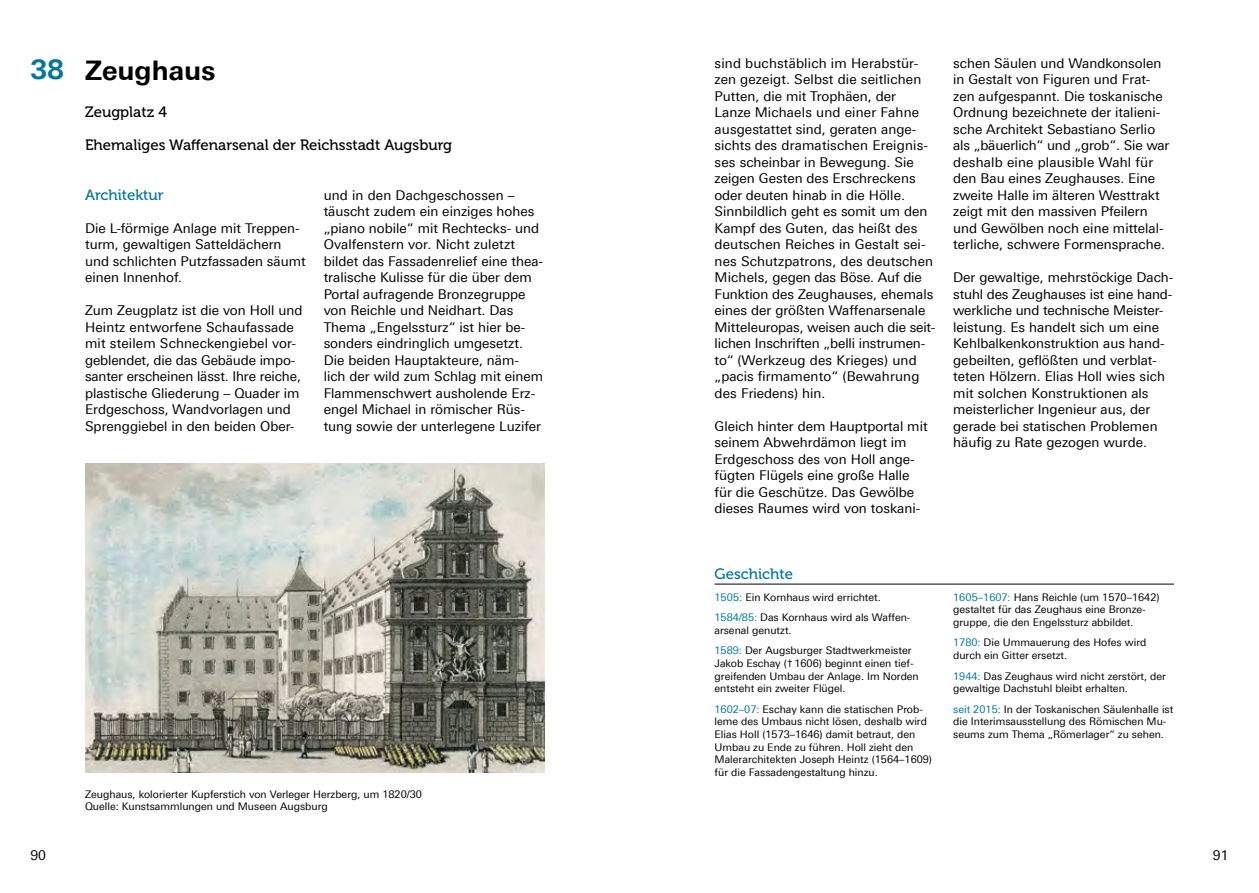
<style>
.page{position:relative;width:1259px;height:893px;background:#fff}
.page>*{position:absolute;margin:0;border:0;box-sizing:border-box;transform-origin:0 0}
.t1{font:700 27px "Univers For Augsburg";color:#000}
.t2{font:15px "Museo 500";color:#000}
.t3{font:15px "Museo 500";color:#00759d}
.t4{font:13.5px/16.5px "Univers For Augsburg";color:#000}
.t5{font:10.5px/12.6px "Univers For Augsburg";color:#000}
.s1{color:#00759d}
</style>
<div class="page">
<hr style="left:714px;top:584px;width:460px;height:1px;background:#000">
<img style="left:85px;top:464px;width:459px;height:308px">
<h1 class="t1" style="left:30px;top:54px;width:187px"><span class="s1">38</span> Zeughaus</h1>
<p class="t2" style="left:85px;top:104px;width:83px">Zeugplatz 4</p>
<p class="t2" style="left:85px;top:137px;width:368px">Ehemaliges Waffenarsenal der Reichsstadt Augsburg</p>
<p class="t3" style="left:85px;top:187px;width:80px">Architektur</p>
<p class="t4" style="left:85px;top:220px;width:222px">Die L-förmige Anlage mit Treppen&shy;turm, gewaltigen Satteldächern und schlichten Putzfassaden säumt einen Innenhof.</p>
<p class="t4" style="left:85px;top:302px;width:219px">Zum Zeugplatz ist die von Holl und Heintz entworfene Schaufassade mit steilem Schneckengiebel vor&shy;geblendet, die das Gebäude impo&shy;santer erscheinen lässt. Ihre reiche, plastische Gliederung – Quader im Erdgeschoss, Wandvorlagen und Sprenggiebel in den beiden Ober-</p>
<p class="t4" style="left:324px;top:187px;width:221px">und in den Dachgeschossen – täuscht zudem ein einziges hohes „piano nobile“ mit Rechtecks- und<br>Ovalfenstern vor. Nicht zuletzt bildet das Fassadenrelief eine thea&shy;tralische Kulisse für die über dem<br>Portal aufragende Bronzegruppe von Reichle und Neidhart. Das<br>Thema „Engelssturz“ ist hier be&shy;sonders eindringlich umgesetzt.<br>Die beiden Hauptakteure, näm&shy;lich der wild zum Schlag mit einem<br>Flammenschwert ausholende Erz&shy;engel Michael in römischer Rüs&shy;tung sowie der unterlegene Luzifer</p>
<p class="t5" style="left:85px;top:788px;width:338px">Zeughaus, kolorierter Kupferstich von Verleger Herzberg, um 1820/30<br>Quelle: Kunstsammlungen und Museen Augsburg</p>
<p class="t4" style="left:714px;top:55px;width:222px">sind buchstäblich im Herabstür&shy;zen gezeigt. Selbst die seitlichen<br>Putten, die mit Trophäen, der<br>Lanze Michaels und einer Fahne ausgestattet sind, geraten ange&shy;sichts des dramatischen Ereignis&shy;ses scheinbar in Bewegung. Sie zeigen Gesten des Erschreckens oder deuten hinab in die Hölle.<br>Sinnbildlich geht es somit um den<br>Kampf des Guten, das heißt des deutschen Reiches in Gestalt sei&shy;nes Schutzpatrons, des deutschen<br>Michels, gegen das Böse. Auf die<br>Funktion des Zeughauses, ehemals eines der größten Waffenarsenale<br>Mitteleuropas, weisen auch die seit&shy;lichen Inschriften „belli instrumen&shy;to“ (Werkzeug des Krieges) und „pacis firmamento“ (Bewahrung des Friedens) hin.</p>
<p class="t4" style="left:714px;top:418px;width:215px">Gleich hinter dem Hauptportal mit seinem Abwehrdämon liegt im<br>Erdgeschoss des von Holl ange&shy;fügten Flügels eine große Halle für die Geschütze. Das Gewölbe dieses Raumes wird von toskani-</p>
<p class="t4" style="left:953px;top:55px;width:218px">schen Säulen und Wandkonsolen in Gestalt von Figuren und Frat&shy;zen aufgespannt. Die toskanische Ordnung bezeichnete der italieni&shy;sche Architekt Sebastiano Serlio als „bäuerlich“ und „grob“. Sie war deshalb eine plausible Wahl für den Bau eines Zeughauses. Eine zweite Halle im älteren Westtrakt zeigt mit den massiven Pfeilern und Gewölben noch eine mittelal&shy;terliche, schwere Formensprache.</p>
<p class="t4" style="left:953px;top:269px;width:222px">Der gewaltige, mehrstöckige Dach&shy;stuhl des Zeughauses ist eine hand&shy;werkliche und technische Meister&shy;leistung. Es handelt sich um eine Kehlbalkenkonstruktion aus hand&shy;gebeilten, geflößten und verblat&shy;teten Hölzern. Elias Holl wies sich mit solchen Konstruktionen als meisterlicher Ingenieur aus, der gerade bei statischen Problemen häufig zu Rate gezogen wurde.</p>
<p class="t3" style="left:714px;top:566px;width:80px">Geschichte</p>
<p class="t5" style="left:714px;top:587px;width:197px;line-height:20.5px"><span class="s1">1505:</span> Ein Kornhaus wird errichtet.<br><span class="s1">1584/85:</span> Das Kornhaus wird als Waffen-</p>
<p class="t5" style="left:714px;top:620px;width:198px;line-height:20.5px">arsenal genutzt.<br><span class="s1">1589:</span> Der Augsburger Stadtwerkmeister</p>
<p class="t5" style="left:714px;top:657px;width:206px">Jakob Eschay (†1606) beginnt einen tief&shy;greifenden Umbau der Anlage. Im Norden entsteht ein zweiter Flügel.</p>
<p class="t5" style="left:714px;top:703px;width:219px"><span class="s1">1602–07:</span> Eschay kann die statischen Prob&shy;leme des Umbaus nicht lösen, deshalb wird Elias Holl (1573–1646) damit betraut, den Umbau zu Ende zu führen. Holl zieht den Malerarchitekten Joseph Heintz (1564–1609) für die Fassadengestaltung hinzu.</p>
<p class="t5" style="left:953px;top:591px;width:208px"><span class="s1">1605–1607:</span> Hans Reichle (um 1570–1642) gestaltet für das Zeughaus eine Bronze&shy;gruppe, die den Engelssturz abbildet.</p>
<p class="t5" style="left:953px;top:636px;width:195px"><span class="s1">1780:</span> Die Ummauerung des Hofes wird durch ein Gitter ersetzt.</p>
<p class="t5" style="left:953px;top:670px;width:214px"><span class="s1">1944:</span> Das Zeughaus wird nicht zerstört, der gewaltige Dachstuhl bleibt erhalten.</p>
<p class="t5" style="left:953px;top:703px;width:222px"><span class="s1">seit 2015:</span> In der Toskanischen Säulenhalle ist die Interimsausstellung des Römischen Mu&shy;seums zum Thema „Römerlager“ zu sehen.</p>
<p class="t4" style="left:30px;top:847px;width:17px">90</p>
<p class="t4" style="left:1213px;top:847px;width:17px">91</p>
</div>
